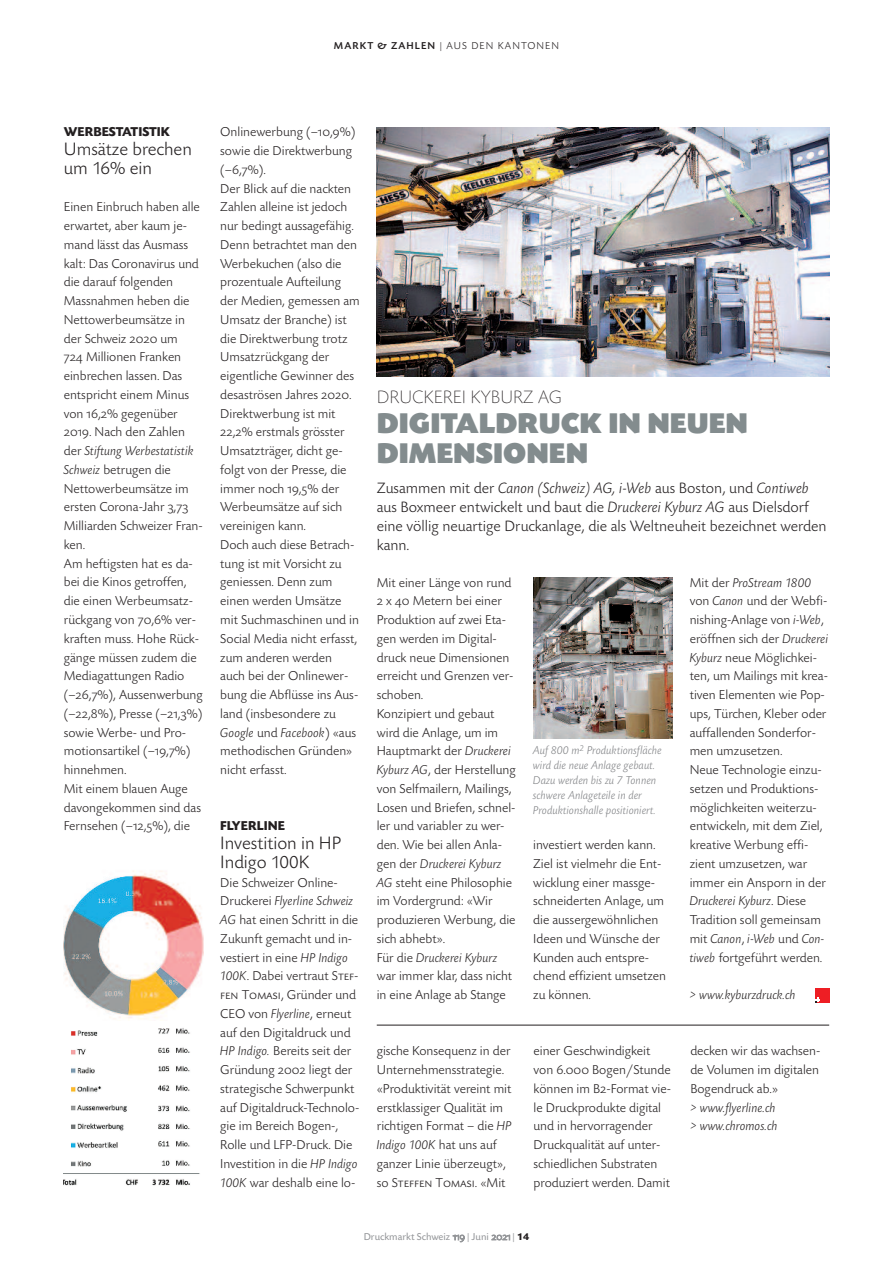
<style>
.page{position:relative;width:893px;height:1263px;background:#fff}
.page>*{position:absolute;margin:0;border:0;box-sizing:border-box;transform-origin:0 0}
.t1{font:30px/30px "Today SB Ultra";color:#838c8e}
.t2{font:300 18.75px/18.8px "Today SB";color:#231f20}
.t3{font:300 expanded 18.75px "Today SB";color:#231f20}
.t4{font:300 15.75px/18.8px "Today SB";color:#231f20}
.t5{font:300 13.5px/18.8px "Today SB";color:#231f20}
.t6{font:italic 300 13.5px/18.8px "Today SB";color:#231f20}
.t7{font:13.5px "Today SB Caps Lig";color:#231f20}
.t8{font:700 13.5px "Today SB";color:#231f20}
.t9{font:italic 300 12px/15px "Today SB";color:#808285}
.t10{font:10.5px "Today SB";color:#939598}
.t11{font:300 10.5px "Today SB";letter-spacing:.1em;color:#231f20}
.s1{font-weight:500}
.s2{font-family:"Today SB Caps Lig";font-weight:400}
.s3{font-style:italic}
.s4{font-family:"Today SB";font-weight:300}
.s5{font-family:"Today SB Caps Lig"}
.s6{font-weight:700;color:#231f20}
</style>
<div class="page">
<img style="left:64px;top:871px;width:139px;height:149px">
<img style="left:64px;top:1028px;width:136px;height:158px">
<hr style="left:377px;top:1025px;width:452px;height:1px;background:#231f20">
<div style="left:815px;top:988px;width:14px;height:14px;background:#ee1e24"></div>
<svg style="left:815px;top:997px;width:5px;height:5px"></svg>
<img style="left:533px;top:578px;width:140px;height:161px">
<img style="left:377px;top:128px;width:452px;height:249px">
<p class="t11" style="left:334px;top:40px;width:227px"><span class="s1">MARKT &amp; ZAHLEN</span> | AUS DEN KANTONEN</p>
<p class="t8" style="left:64px;top:124px;width:108px">WERBESTATISTIK</p>
<h2 class="t2" style="left:64px;top:139px;width:130px">Umsätze brechen um 16% ein</h2>
<p class="t5" style="left:64px;top:197px;width:141px">Einen Einbruch haben alle erwartet, aber kaum je&shy;mand lässt das Ausmass kalt: Das Coronavirus und die darauf folgenden<br>Massnahmen heben die<br>Nettowerbeumsätze in der Schweiz <span class="s2">2020</span> um<br><span class="s2">724</span> Millionen Franken einbrechen lassen. Das entspricht einem Minus von <span class="s2">16,2%</span> gegenüber<br><span class="s2">2019</span>. Nach den Zahlen der <span class="s3">Stiftung Werbestatistik<br>Schweiz</span> betrugen die<br>Nettowerbeumsätze im ersten Corona-Jahr <span class="s2">3,73<br></span>Milliarden Schweizer Fran&shy;ken.<br>Am heftigsten hat es da&shy;bei die Kinos getroffen, die einen Werbeumsatz&shy;rückgang von <span class="s2">70,6</span>% ver&shy;kraften muss. Hohe Rück&shy;gänge müssen zudem die<br>Mediagattungen Radio (–<span class="s2">26,7%</span>), Aussenwerbung (–<span class="s2">22,8%</span>), Presse (–<span class="s2">21,3%) </span>sowie Werbe- und Pro&shy;motionsartikel (–<span class="s2">19,7%) </span>hinnehmen.<br>Mit einem blauen Auge davongekommen sind das<br>Fernsehen (–<span class="s2">12,5%)</span>, die</p>
<p class="t5" style="left:220px;top:122px;width:141px">Onlinewerbung (–<span class="s2">10,9%</span>) sowie die Direktwerbung (–<span class="s2">6,7</span>%).<br>Der Blick auf die nackten<br>Zahlen alleine ist jedoch nur bedingt aussagefähig.<br>Denn betrachtet man den<br>Werbekuchen (also die prozentuale Aufteilung der Medien, gemessen am<br>Umsatz der Branche) ist die Direktwerbung trotz<br>Umsatzrückgang der eigentliche Gewinner des desaströsen Jahres <span class="s2">2020</span>.<br>Direktwerbung ist mit<br><span class="s2">22,2%</span> erstmals grösster<br>Umsatzträger, dicht ge&shy;folgt von der Presse, die immer noch <span class="s2">19,5%</span> der<br>Werbeumsätze auf sich vereinigen kann.<br>Doch auch diese Betrach&shy;tung ist mit Vorsicht zu geniessen. Denn zum einen werden Umsätze mit Suchmaschinen und in<br>Social Media nicht erfasst, zum anderen werden auch bei der Onlinewer&shy;bung die Abflüsse ins Aus&shy;land (insbesondere zu<br><span class="s3">Google</span> und <span class="s3">Facebook</span>) «aus methodischen Gründen» nicht erfasst.</p>
<p class="t8" style="left:220px;top:818px;width:66px">FLYERLINE</p>
<h2 class="t2" style="left:220px;top:833px;width:123px">Investition in HP<br>Indigo 100K</h2>
<p class="t5" style="left:220px;top:872px;width:140px">Die Schweizer Online-<br>Druckerei <span class="s3">Flyerline Schweiz<br>AG</span> hat einen Schritt in die<br>Zukunft gemacht und in&shy;vestiert in eine <span class="s3">HP Indigo<br>100K</span>. Dabei vertraut <span class="s2">Stef-</span></p>
<p class="t7" style="left:220px;top:986px;width:137px">fen Tomasi, <span class="s4">Gründer und</span></p>
<p class="t5" style="left:220px;top:1004px;width:141px">CEO von <span class="s3">Flyerline</span>, erneut auf den Digitaldruck und<br><span class="s3">HP Indigo.</span> Bereits seit der<br>Gründung <span class="s2">2002</span> liegt der strategische Schwerpunkt auf Digitaldruck-Technolo&shy;gie im Bereich Bogen-,<br>Rolle und LFP-Druck. Die<br>Investition in die <span class="s3">HP Indigo<br>100K</span> war deshalb eine lo-</p>
<h2 class="t3" style="left:377px;top:385px;width:187px">DRUCKEREI KYBURZ AG</h2>
<h1 class="t1" style="left:377px;top:407px;width:373px">DIGITALDRUCK IN NEUEN<br>DIMENSIONEN</h1>
<p class="t4" style="left:377px;top:479px;width:451px">Zusammen mit der <span class="s3">Canon (Schweiz) AG, i-Web</span> aus Boston, und <span class="s3">Contiweb </span>aus Boxmeer entwickelt und baut die <span class="s3">Druckerei Kyburz AG</span> aus Dielsdorf eine völlig neuartige Druckanlage, die als Weltneuheit bezeichnet werden kann.</p>
<p class="t5" style="left:377px;top:572px;width:141px">Mit einer Länge von rund<br><span class="s2">2</span> x <span class="s2">40</span> Metern bei einer<br>Produktion auf zwei Eta&shy;gen werden im Digital&shy;druck neue Dimensionen erreicht und Grenzen ver&shy;schoben.<br>Konzipiert und gebaut wird die Anlage, um im<br>Hauptmarkt der <span class="s3">Druckerei<br>Kyburz AG</span>, der Herstellung von Selfmailern, Mailings,<br>Losen und Briefen, schnel&shy;ler und variabler zu wer&shy;den. Wie bei allen Anla&shy;gen der <span class="s3">Druckerei Kyburz<br>AG</span> steht eine Philosophie im Vordergrund: «Wir produzieren Werbung, die sich abhebt».<br>Für die <span class="s3">Druckerei Kyburz </span>war immer klar, dass nicht in eine Anlage ab Stange</p>
<p class="t9" style="left:533px;top:742px;width:130px">Auf 800 m<sup>2</sup> Produktionsfläche wird die neue Anlage gebaut.<br>Dazu werden bis zu 7 Tonnen schwere Anlageteile in der<br>Produktionshalle positioniert.</p>
<p class="t5" style="left:533px;top:835px;width:134px">investiert werden kann.<br>Ziel ist vielmehr die Ent&shy;wicklung einer massge&shy;schneiderten Anlage, um die aussergewöhnlichen<br>Ideen und Wünsche der<br>Kunden auch entspre&shy;chend effizient umsetzen zu können.</p>
<p class="t5" style="left:690px;top:572px;width:140px">Mit der <span class="s3">ProStream 1800 </span>von <span class="s3">Canon</span> und der Webfi&shy;nishing-Anlage von <span class="s3">i-Web</span>, eröffnen sich der <span class="s3">Druckerei<br>Kyburz</span> neue Möglichkei&shy;ten, um Mailings mit krea&shy;tiven Elementen wie Pop&shy;ups, Türchen, Kleber oder auffallenden Sonderfor&shy;men umzusetzen.<br>Neue Technologie einzu&shy;setzen und Produktions&shy;möglichkeiten weiterzu&shy;entwickeln, mit dem Ziel, kreative Werbung effi&shy;zient umzusetzen, war immer ein Ansporn in der<br><span class="s3">Druckerei Kyburz</span>. Diese<br>Tradition soll gemeinsam mit <span class="s3">Canon</span>, <span class="s3">i-Web</span> und <span class="s3">Con&shy;tiweb</span> fortgeführt werden.</p>
<p class="t6" style="left:690px;top:985px;width:108px">&gt; www.kyburzdruck.ch</p>
<p class="t5" style="left:377px;top:1041px;width:136px">gische Konsequenz in der<br>Unternehmensstrategie. «Produktivität vereint mit erstklassiger Qualität im richtigen Format – die <span class="s3">HP<br>Indigo 100K</span> hat uns auf ganzer Linie überzeugt»,</p>
<p class="t7" style="left:377px;top:1174px;width:130px"><span class="s4">so</span> Steffen Tomasi. <span class="s4">«Mit</span></p>
<p class="t5" style="left:534px;top:1041px;width:139px">einer Geschwindigkeit von <span class="s2">6.000</span> Bogen/Stunde können im B<span class="s2">2</span>-Format vie&shy;le Druckprodukte digital und in hervorragender<br>Druckqualität auf unter&shy;schiedlichen Substraten produziert werden. Damit</p>
<p class="t5" style="left:690px;top:1041px;width:132px;text-align:justify">decken wir das wachsen&shy;de Volumen im digitalen Bogendruck ab.»</p>
<p class="t6" style="left:690px;top:1097px;width:89px">&gt; www.flyerline.ch &gt; www.chromos.ch</p>
<p class="t10" style="left:364px;top:1230px;width:167px">Druckmarkt Schweiz <span class="s5">119</span> | Juni <span class="s5">2021</span> | <span class="s6">14</span></p>
</div>
